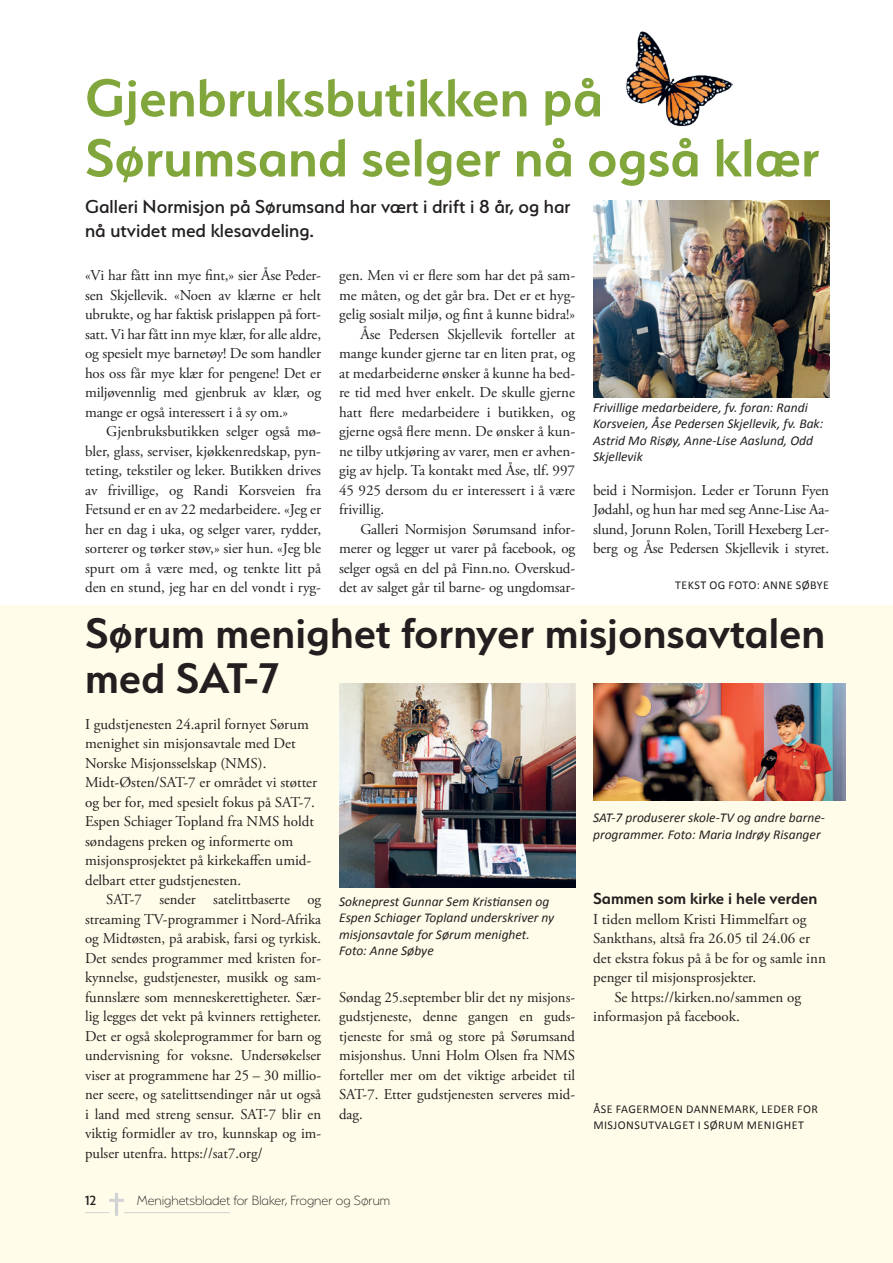
<style>
.page{position:relative;width:893px;height:1263px;background:#fff}
.page>*{position:absolute;margin:0;border:0;box-sizing:border-box;transform-origin:0 0}
.t1{font:600 60px/60px "Serenity";color:#81a63b}
.t2{font:600 48px/45px "Serenity";color:#231f20}
.t3{font:500 21px/24px "Serenity";color:#231f20}
.t4{font:600 18px "Serenity";color:#231f20}
.t5{font:15px/19.5px "Adobe Garamond Pro";color:#231f20;text-align:justify}
.t6{font:200 15px "Serenity";color:#231f20}
.t7{font:500 15px "Serenity";color:#231f20}
.t8{font:italic 13.5px/16.5px "Calibri";color:#231f20}
.t9{font:12px/16.5px "Calibri";letter-spacing:.04em;color:#231f20}
</style>
<div class="page">
<div style="left:0;top:605px;width:893px;height:658px;background:#fffde9"></div>
<img style="left:593px;top:201px;width:236px;height:196px">
<img style="left:339px;top:683px;width:236px;height:204px">
<img style="left:594px;top:683px;width:252px;height:118px">
<hr style="left:124px;top:1212px;width:106px;height:1px;background:#d1d2d4">
<svg style="left:85px;top:1193px;width:39px;height:23px"></svg>
<img style="left:626px;top:31px;width:106px;height:96px">
<h1 class="t1" style="left:85px;top:67px;width:736px">Gjenbruksbutikken på<br>Sørumsand selger nå også klær</h1>
<h3 class="t3" style="left:85px;top:195px;width:487px">Galleri Normisjon på Sørumsand har vært i drift i 8 år, og har nå utvidet med klesavdeling.</h3>
<p class="t5" style="left:85px;top:266px;width:238px">«Vi har fått inn mye fint,» sier Åse Peder&shy;sen Skjellevik. «Noen av klærne er helt ubrukte, og har faktisk prislappen på fort&shy;satt. Vi har fått inn mye klær, for alle aldre, og spesielt mye barnetøy! De som handler hos oss får mye klær for pengene! Det er miljøvennlig med gjenbruk av klær, og mange er også interessert i å sy om.»</p>
<p class="t5" style="left:85px;top:422px;width:238px;text-indent:21px">Gjenbruksbutikken selger også mø&shy;bler, glass, serviser, kjøkkenredskap, pyn&shy;teting, tekstiler og leker. Butikken drives av frivillige, og Randi Korsveien fra Fetsund er en av 22 medarbeidere. «Jeg er her en dag i uka, og selger varer, rydder, sorterer og tørker støv,» sier hun. «Jeg ble spurt om å være med, og tenkte litt på den en stund, jeg har en del vondt i ryg-</p>
<p class="t5" style="left:339px;top:266px;width:238px">gen. Men vi er flere som har det på sam-</p>
<p class="t5" style="left:339px;top:286px;width:238px">me måten, og det går bra. Det er et hyg-</p>
<p class="t5" style="left:339px;top:305px;width:238px">gelig sosialt miljø, og fint å kunne bidra!»</p>
<p class="t5" style="left:360px;top:325px;width:216px">Åse Pedersen Skjellevik forteller at</p>
<p class="t5" style="left:339px;top:344px;width:238px">mange kunder gjerne tar en liten prat, og</p>
<p class="t5" style="left:339px;top:364px;width:238px">at medarbeiderne ønsker å kunne ha bed-</p>
<p class="t5" style="left:339px;top:383px;width:238px">re tid med hver enkelt. De skulle gjerne</p>
<p class="t5" style="left:339px;top:403px;width:238px">hatt flere medarbeidere i butikken, og</p>
<p class="t5" style="left:339px;top:422px;width:238px">gjerne også flere menn. De ønsker å kun-</p>
<p class="t5" style="left:339px;top:442px;width:238px">ne tilby utkjøring av varer, men er avhen-</p>
<p class="t5" style="left:339px;top:461px;width:237px">gig av hjelp. Ta kontakt med Åse, tlf. 997</p>
<p class="t5" style="left:339px;top:481px;width:238px">45 925 dersom du er interessert i å være</p>
<p class="t5" style="left:339px;top:500px;width:47px">frivillig.</p>
<p class="t5" style="left:360px;top:520px;width:216px">Galleri Normisjon Sørumsand infor-</p>
<p class="t5" style="left:339px;top:539px;width:238px">merer og legger ut varer på facebook, og</p>
<p class="t5" style="left:339px;top:559px;width:238px">selger også en del på Finn.no. Overskud-</p>
<p class="t5" style="left:339px;top:578px;width:238px">det av salget går til barne- og ungdomsar-</p>
<p class="t8" style="left:593px;top:399px;width:232px">Frivillige medarbeidere, fv. foran: Randi Korsveien, Åse Pedersen Skjellevik, fv. Bak:<br>Astrid Mo Risøy, Anne-Lise Aaslund, Odd Skjellevik</p>
<p class="t5" style="left:593px;top:481px;width:238px">beid i Normisjon. Leder er Torunn Fyen Jødahl, og hun har med seg Anne-Lise Aa&shy;slund, Jorunn Rolen, Torill Hexeberg Ler&shy;berg og Åse Pedersen Skjellevik i styret.</p>
<p class="t9" style="left:675px;top:576px;width:155px">TEKST OG FOTO: ANNE SØBYE</p>
<h2 class="t2" style="left:85px;top:610px;width:742px">Sørum menighet fornyer misjonsavtalen med SAT-7</h2>
<p class="t5" style="left:85px;top:715px;width:234px;text-align:left">I gudstjenesten 24.april fornyet Sørum menighet sin misjonsavtale med Det Norske Misjonsselskap (NMS).<br>Midt-Østen/SAT-7 er området vi støtter og ber for, med spesielt fokus på SAT-7.<br>Espen Schiager Topland fra NMS holdt søndagens preken og informerte om misjonsprosjektet på kirkekaffen umid&shy;delbart etter gudstjenesten.</p>
<p class="t5" style="left:85px;top:890px;width:238px;text-indent:21px">SAT-7 sender satelittbaserte og streaming TV-programmer i Nord-Afrika og Midtøsten, på arabisk, farsi og tyrkisk.<br>Det sendes programmer med kristen for&shy;kynnelse, gudstjenester, musikk og sam&shy;funnslære som menneskerettigheter. Sær&shy;lig legges det vekt på kvinners rettigheter.<br>Det er også skoleprogrammer for barn og undervisning for voksne. Undersøkelser viser at programmene har 25 – 30 millio&shy;ner seere, og satelittsendinger når ut også i land med streng sensur. SAT-7 blir en viktig formidler av tro, kunnskap og im&shy;pulser utenfra. https://sat7.org/</p>
<p class="t8" style="left:339px;top:893px;width:217px">Sokneprest Gunnar Sem Kristiansen og<br>Espen Schiager Topland underskriver ny misjonsavtale for Sørum menighet.<br>Foto: Anne Søbye</p>
<p class="t5" style="left:339px;top:988px;width:238px">Søndag 25.september blir det ny misjons&shy;gudstjeneste, denne gangen en guds&shy;tjeneste for små og store på Sørumsand misjonshus. Unni Holm Olsen fra NMS forteller mer om det viktige arbeidet til SAT-7. Etter gudstjenesten serveres mid&shy;dag.</p>
<p class="t7" style="left:85px;top:1192px;width:13px">12</p>
<p class="t6" style="left:137px;top:1193px;width:255px">Menighetsbladet for Blaker, Frogner og Sørum</p>
<p class="t8" style="left:593px;top:809px;width:233px">SAT-7 produserer skole-TV og andre barne&shy;programmer. Foto: Maria Indrøy Risanger</p>
<p class="t4" style="left:593px;top:889px;width:226px">Sammen som kirke i hele verden</p>
<p class="t5" style="left:593px;top:910px;width:215px">I tiden mellom Kristi Himmelfart og</p>
<p class="t5" style="left:593px;top:929px;width:218px">Sankthans, altså fra 26.05 til 24.06 er</p>
<p class="t5" style="left:593px;top:949px;width:234px">det ekstra fokus på å be for og samle inn</p>
<p class="t5" style="left:593px;top:968px;width:164px">penger til misjonsprosjekter.</p>
<p class="t5" style="left:614px;top:988px;width:188px">Se https://kirken.no/sammen og</p>
<p class="t5" style="left:593px;top:1007px;width:148px">informasjon på facebook.</p>
<p class="t9" style="left:593px;top:1100px;width:226px">ÅSE FAGERMOEN DANNEMARK, LEDER FOR<br>MISJONSUTVALGET I SØRUM MENIGHET</p>
</div>
